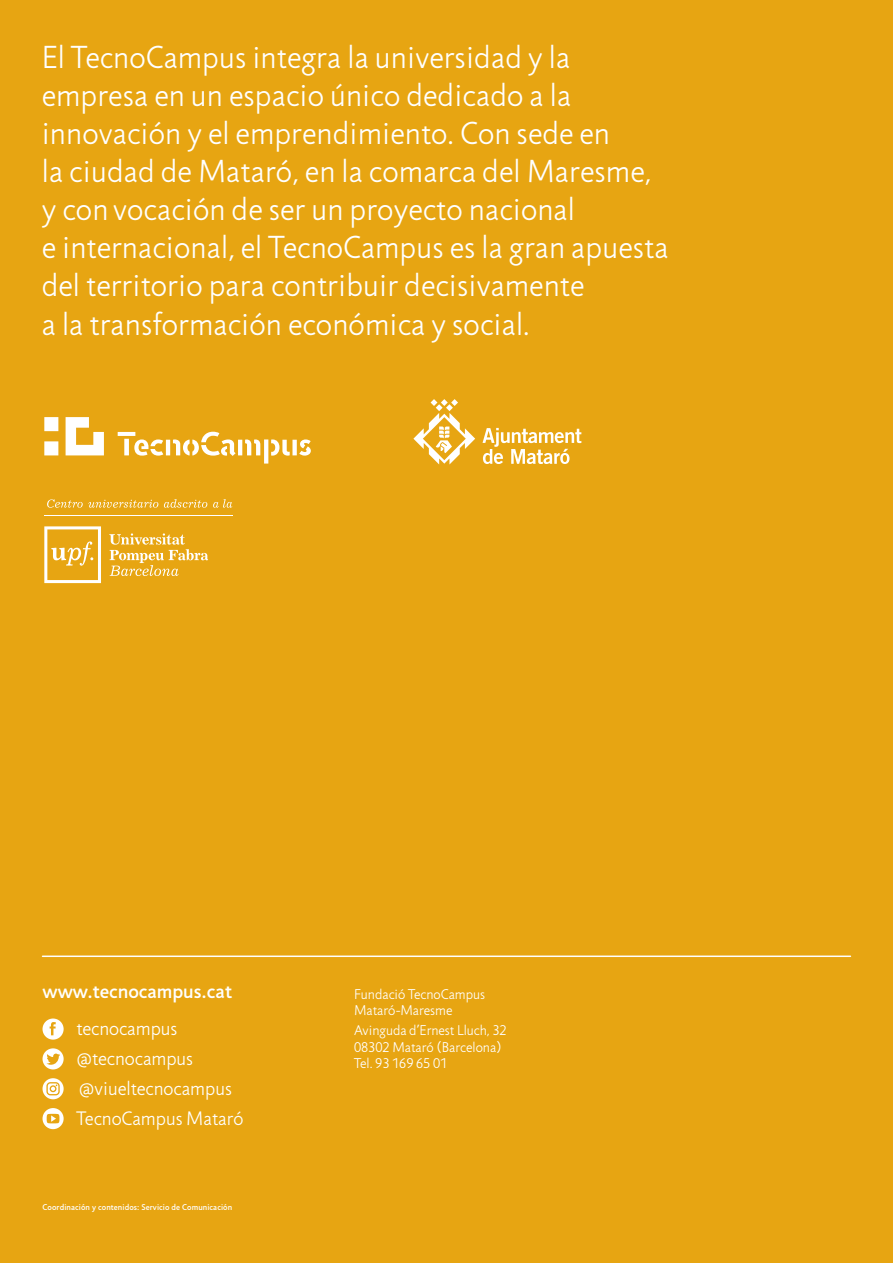
<style>
.page{position:relative;width:893px;height:1263px;background:#e7a512}
.page>*{position:absolute;margin:0;border:0;box-sizing:border-box;transform-origin:0 0}
.t1{font:300 32.25px/38.1px "Jigsaw";letter-spacing:.005em;color:#fff}
.t2{font:500 20.4px "Jigsaw";color:#fff}
.t3{font:300 19.8px/30px "Jigsaw";color:#fff}
.t4{font:300 14.25px/16.5px "Jigsaw";color:#fff}
.t5{font:500 8.55px "Jigsaw";letter-spacing:.01em;color:#fff}
</style>
<div class="page">
<svg style="left:43px;top:1078px;width:21px;height:21px"></svg>
<svg style="left:43px;top:1018px;width:21px;height:21px"></svg>
<svg style="left:43px;top:1108px;width:21px;height:21px"></svg>
<svg style="left:43px;top:1048px;width:21px;height:21px"></svg>
<hr style="left:43px;top:955px;width:807px;height:2px;background:#fff">
<svg style="left:482px;top:428px;width:99px;height:36px"></svg>
<svg style="left:413px;top:399px;width:62px;height:65px"></svg>
<svg style="left:118px;top:432px;width:193px;height:32px"></svg>
<svg style="left:44px;top:417px;width:60px;height:38px"></svg>
<hr style="left:44px;top:515px;width:188px;height:1px;background:#fff">
<svg style="left:44px;top:526px;width:164px;height:57px"></svg>
<svg style="left:47px;top:499px;width:185px;height:9px"></svg>
<p class="t1" style="left:42px;top:39px;width:628px">El TecnoCampus integra la universidad y la empresa en un espacio único dedicado a la innovación y el emprendimiento. Con sede en<br>la ciudad de Mataró, en la comarca del Maresme, y con vocación de ser un proyecto nacional<br>e internacional, el TecnoCampus es la gran apuesta del territorio para contribuir decisivamente<br>a la transformación económica y social.</p>
<p class="t2" style="left:43px;top:979px;width:191px">www.tecnocampus.cat</p>
<p class="t3" style="left:76px;top:1014px;width:169px">tecnocampus @tecnocampus @viueltecnocampus<br>TecnoCampus Mataró</p>
<p class="t5" style="left:43px;top:1203px;width:191px">Coordinación y contenidos: Servicio de Comunicación</p>
<p class="t4" style="left:354px;top:986px;width:133px">Fundació TecnoCampus<br>Mataró-Maresme</p>
<p class="t4" style="left:354px;top:1023px;width:154px">Avinguda d’Ernest Lluch, 32<br>08302 Mataró (Barcelona)<br>Tel. 93 169 65 01</p>
</div>
